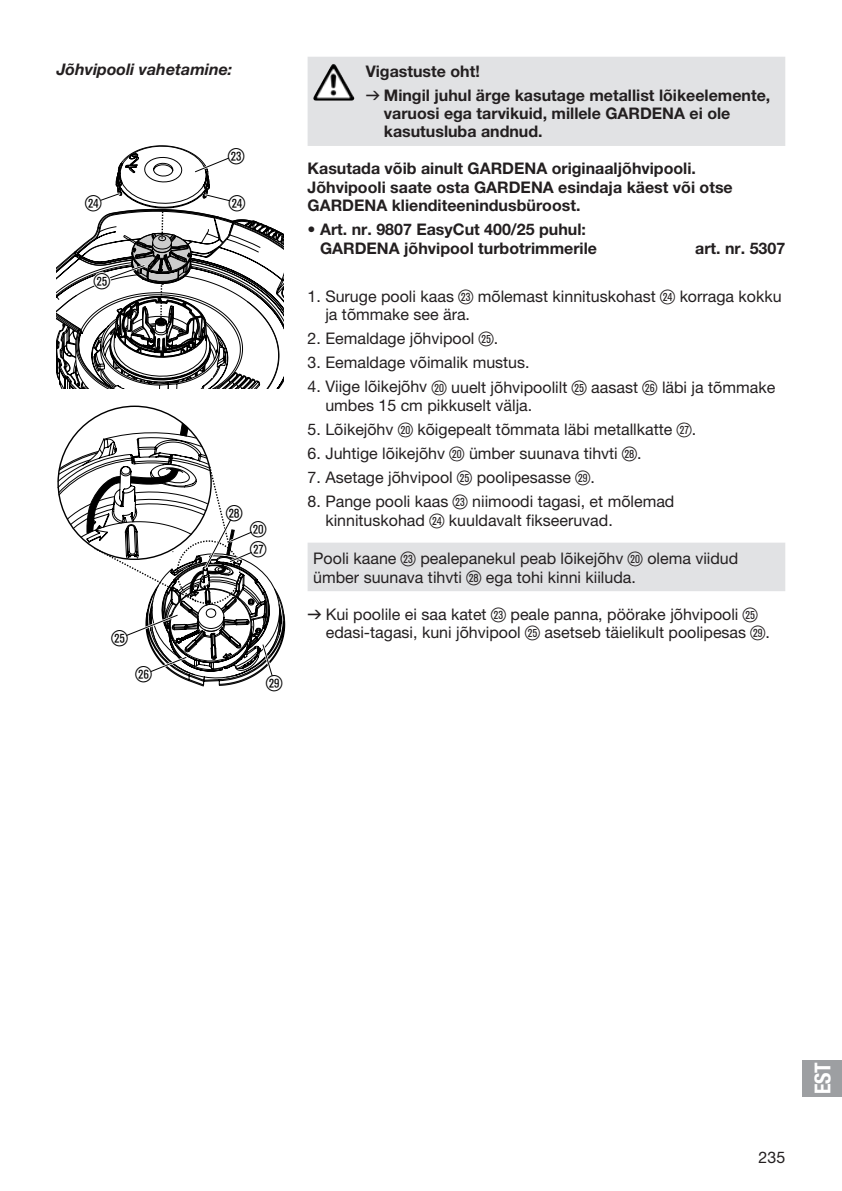
<style>
.page{position:relative;width:842px;height:1191px;background:#fff}
.page>*{position:absolute;margin:0;border:0;box-sizing:border-box;transform-origin:0 0}
.t1{font:22px/20px "Ziffernim Kreisund Quadrat BQ";color:#000}
.t2{font:22px "GARDENA Pro Bo Cond";color:#fff}
.t3{font:16px/18.4px "GARDENA Pro";color:#231f20}
.t4{font:700 16px/18.4px "GARDENA Pro";color:#231f20}
.t5{font:italic 700 16px "GARDENA Pro";color:#231f20}
.s1{font-family:"Formdruck";font-weight:400}
.s2{font-family:"Ziffernim Kreisund Quadrat BQ";font-size:20px}
.s3{font-family:"Formdruck"}
</style>
<div class="page">
<svg style="left:308px;top:57px;width:477px;height:534px"></svg>
<svg style="left:57px;top:145px;width:226px;height:243px"></svg>
<div style="left:93px;top:272px;width:18px;height:18px;background:#fff;border-radius:50%"></div>
<svg style="left:57px;top:422px;width:229px;height:265px"></svg>
<img style="left:315px;top:64px;width:18px;height:31px">
<div style="left:802px;top:1060px;width:40px;height:36px;background:#9d9fa2"></div>
<p class="t5" style="left:57px;top:60px;width:177px">Jõhvipooli vahetamine:</p>
<h1 class="t1" style="left:228px;top:146px;width:18px">d</h1>
<h1 class="t1" style="left:85px;top:193px;width:18px">f</h1>
<h1 class="t1" style="left:229px;top:193px;width:18px">f</h1>
<h1 class="t1" style="left:94px;top:271px;width:18px">g</h1>
<h1 class="t1" style="left:112px;top:629px;width:18px">g</h1>
<h1 class="t1" style="left:136px;top:665px;width:18px">h</h1>
<h1 class="t1" style="left:226px;top:503px;width:18px">k</h1>
<h1 class="t1" style="left:250px;top:519px;width:18px">p j</h1>
<h1 class="t1" style="left:266px;top:673px;width:18px">l</h1>
<p class="t4" style="left:366px;top:58px;width:406px;line-height:24px">Vigastuste oht!<br><span class="s1">v</span> Mingil juhul ärge kasutage metallist lõikeelemente,</p>
<p class="t4" style="left:384px;top:104px;width:348px">varuosi ega tarvikuid, millele GARDENA ei ole kasutusluba andnud.</p>
<p class="t4" style="left:308px;top:159px;width:427px">Kasutada võib ainult GARDENA originaaljõhvipooli.<br>Jõhvipooli saate osta GARDENA esindaja käest või otse<br>GARDENA klienditeenindusbüroost.</p>
<p class="t4" style="left:320px;top:220px;width:278px;text-indent:-12px">• Art. nr. 9807 EasyCut 400/25 puhul:<br>GARDENA jõhvipool turbotrimmerile</p>
<p class="t4" style="left:695px;top:238px;width:92px">art. nr. 5307</p>
<p class="t3" style="left:325px;top:287px;width:458px;text-indent:-18px">1. Suruge pooli kaas <span class="s2">d</span> mõlemast kinnituskohast <span class="s2">f</span> korraga kokku ja tõmmake see ära.</p>
<p class="t3" style="left:308px;top:329px;width:192px">2. Eemaldage jõhvipool <span class="s2">g</span>.</p>
<p class="t3" style="left:308px;top:353px;width:224px">3. Eemaldage võimalik mustus.</p>
<p class="t3" style="left:325px;top:377px;width:451px;text-indent:-18px">4. Viige lõikejõhv <span class="s2">p</span> uuelt jõhvipoolilt <span class="s2">g</span> aasast <span class="s2">h</span> läbi ja tõmmake umbes 15 cm pikkuselt välja.</p>
<p class="t3" style="left:308px;top:420px;width:390px">5. Lõikejõhv <span class="s2">p</span> kõigepealt tõmmata läbi metallkatte <span class="s2">j</span>.</p>
<p class="t3" style="left:308px;top:444px;width:336px">6. Juhtige lõikejõhv <span class="s2">p</span> ümber suunava tihvti <span class="s2">k</span>.</p>
<p class="t3" style="left:308px;top:468px;width:289px">7. Asetage jõhvipool <span class="s2">g</span> poolipesasse <span class="s2">l</span>.</p>
<p class="t3" style="left:325px;top:492px;width:351px;text-indent:-18px">8. Pange pooli kaas <span class="s2">d</span> niimoodi tagasi, et mõlemad kinnituskohad <span class="s2">f</span> kuuldavalt fikseeruvad.</p>
<p class="t3" style="left:313px;top:549px;width:427px">Pooli kaane <span class="s2">d</span> pealepanekul peab lõikejõhv <span class="s2">p</span> olema viidud ümber suunava tihvti <span class="s2">k</span> ega tohi kinni kiiluda.</p>
<p class="t3" style="left:326px;top:605px;width:446px;text-indent:-18px"><span class="s3">v</span> Kui poolile ei saa katet <span class="s2">d</span> peale panna, pöörake jõhvipooli <span class="s2">g </span>edasi-tagasi, kuni jõhvipool <span class="s2">g</span> asetseb täielikult poolipesas <span class="s2">l</span>.</p>
<p class="t3" style="left:759px;top:1147px;width:28px">235</p>
<h1 class="t2" style="left:809px;top:1094px;width:34px;rotate:-90deg">EST</h1>
</div>
